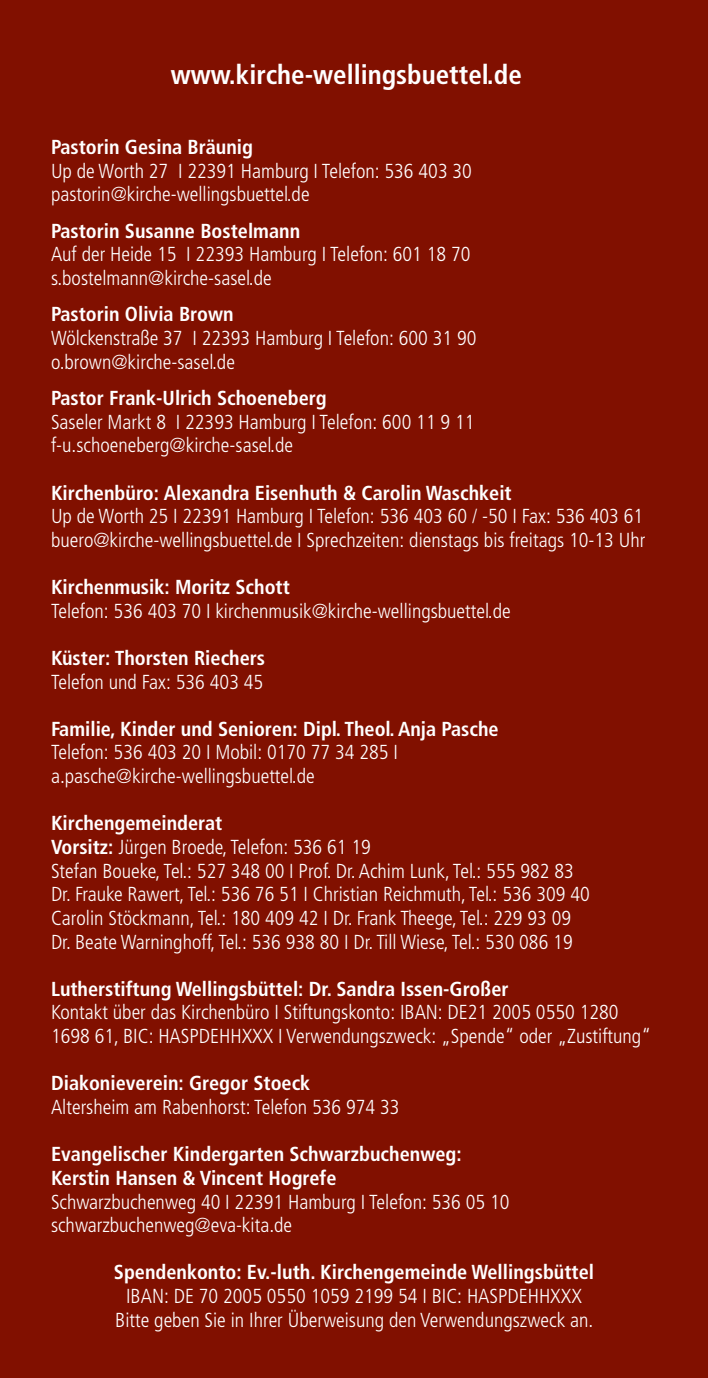
<style>
.page{position:relative;width:708px;height:1378px;background:#811000}
.page>*{position:absolute;margin:0;border:0;box-sizing:border-box;transform-origin:0 0}
.t1{font:700 condensed 27px "Frutiger LT Pro";color:#fff}
.t2{font:300 condensed 20.25px/23.6px "Frutiger LT Pro";color:#fff}
.t3{font:700 condensed 20.25px/23.6px "Frutiger LT Pro";color:#fff}
.s1{font-weight:700}
</style>
<div class="page">
<h1 class="t1" style="left:171px;top:59px;width:353px">www.kirche-wellingsbuettel.de</h1>
<p class="t3" style="left:51px;top:135px;width:204px">Pastorin Gesina Bräunig</p>
<p class="t2" style="left:51px;top:159px;width:422px">Up de Worth 27 I 22391 Hamburg I Telefon: 536 403 30 pastorin@kirche-wellingsbuettel.de</p>
<p class="t3" style="left:51px;top:219px;width:251px">Pastorin Susanne Bostelmann</p>
<p class="t2" style="left:51px;top:243px;width:421px">Auf der Heide 15 I 22393 Hamburg I Telefon: 601 18 70 s.bostelmann@kirche-sasel.de</p>
<p class="t3" style="left:51px;top:302px;width:184px">Pastorin Olivia Brown</p>
<p class="t2" style="left:51px;top:326px;width:427px">Wölckenstraße 37 I 22393 Hamburg I Telefon: 600 31 90 o.brown@kirche-sasel.de</p>
<p class="t3" style="left:51px;top:386px;width:277px">Pastor Frank-Ulrich Schoeneberg</p>
<p class="t2" style="left:51px;top:410px;width:425px">Saseler Markt 8 I 22393 Hamburg I Telefon: 600 11 9 11 f-u.schoeneberg@kirche-sasel.de</p>
<p class="t3" style="left:51px;top:481px;width:462px">Kirchenbüro: Alexandra Eisenhuth &amp; Carolin Waschkeit</p>
<p class="t2" style="left:51px;top:504px;width:596px">Up de Worth 25 I 22391 Hamburg I Telefon: 536 403 60 / -50 I Fax: 536 403 61 buero@kirche-wellingsbuettel.de I Sprechzeiten: dienstags bis freitags 10-13 Uhr</p>
<p class="t3" style="left:51px;top:575px;width:240px">Kirchenmusik: Moritz Schott</p>
<p class="t2" style="left:51px;top:599px;width:461px">Telefon: 536 403 70 I kirchenmusik@kirche-wellingsbuettel.de</p>
<p class="t3" style="left:51px;top:646px;width:216px">Küster: Thorsten Riechers</p>
<p class="t2" style="left:51px;top:670px;width:214px">Telefon und Fax: 536 403 45</p>
<p class="t3" style="left:51px;top:717px;width:449px">Familie, Kinder und Senioren: Dipl. Theol. Anja Pasche</p>
<p class="t2" style="left:51px;top:741px;width:348px">Telefon: 536 403 20 I Mobil: 0170 77 34 285 I a.pasche@kirche-wellingsbuettel.de</p>
<p class="t2" style="left:51px;top:812px;width:540px"><span class="s1">Kirchengemeinderat<br>Vorsitz:</span> Jürgen Broede, Telefon: 536 61 19<br>Stefan Boueke, Tel.: 527 348 00 I Prof. Dr. Achim Lunk, Tel.: 555 982 83<br>Dr. Frauke Rawert, Tel.: 536 76 51 I Christian Reichmuth, Tel.: 536 309 40<br>Carolin Stöckmann, Tel.: 180 409 42 I Dr. Frank Theege, Tel.: 229 93 09<br>Dr. Beate Warninghoff, Tel.: 536 938 80 I Dr. Till Wiese, Tel.: 530 086 19</p>
<p class="t3" style="left:51px;top:977px;width:459px">Lutherstiftung Wellingsbüttel: Dr. Sandra Issen-Großer</p>
<p class="t2" style="left:51px;top:1001px;width:602px">Kontakt über das Kirchenbüro I Stiftungskonto: IBAN: DE21 2005 0550 1280<br>1698 61, BIC: HASPDEHHXXX I Verwendungszweck: „Spende“ oder „Zustiftung“</p>
<p class="t3" style="left:51px;top:1071px;width:261px">Diakonieverein: Gregor Stoeck</p>
<p class="t2" style="left:51px;top:1095px;width:350px">Altersheim am Rabenhorst: Telefon 536 974 33</p>
<p class="t3" style="left:51px;top:1142px;width:412px">Evangelischer Kindergarten Schwarzbuchenweg:<br>Kerstin Hansen &amp; Vincent Hogrefe</p>
<p class="t2" style="left:51px;top:1190px;width:460px">Schwarzbuchenweg 40 I 22391 Hamburg I Telefon: 536 05 10 schwarzbuchenweg@eva-kita.de</p>
<p class="t3" style="left:114px;top:1260px;width:482px">Spendenkonto: Ev.-luth. Kirchengemeinde Wellingsbüttel</p>
<p class="t2" style="left:115px;top:1284px;width:480px;text-align:center">IBAN: DE 70 2005 0550 1059 2199 54 I BIC: HASPDEHHXXX<br>Bitte geben Sie in Ihrer Überweisung den Verwendungszweck an.</p>
</div>
